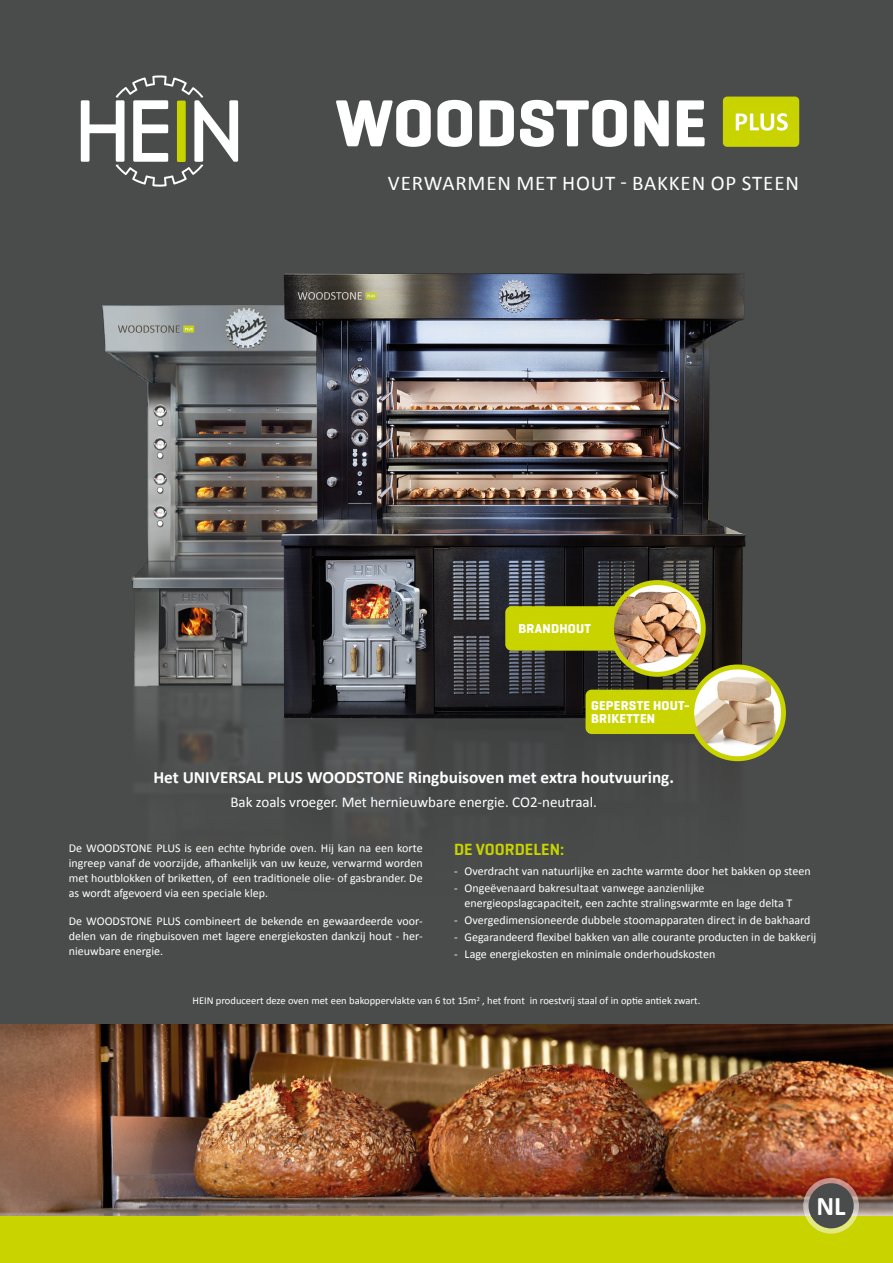
<style>
.page{position:relative;width:893px;height:1263px;background:#fff}
.page>*{position:absolute;margin:0;border:0;box-sizing:border-box;transform-origin:0 0}
.t1{font:700 67.5px "Geogrotesque";color:#fff}
.t2{font:700 27px "Calibri";color:#fff}
.t3{font:21px "Calibri";letter-spacing:.04em;color:#fff}
.t4{font:700 17.25px "Calibri";color:#fff}
.t5{font:600 16.5px "Geogrotesque";color:#c8d300}
.t6{font:15px "Calibri";color:#fff}
.t7{font:700 13.05px/13px "Geogrotesque";letter-spacing:.02em;color:#fff}
.t8{font:12px/15px "Calibri";color:#fff;text-align:justify}
.t9{font:10.5px "Calibri";color:#fff}
</style>
<div class="page">
<div style="left:0;top:0;width:893px;height:1222px;background:#4a4c4b"></div>
<img style="left:102px;top:273px;width:684px;height:549px">
<img style="left:0;top:1024px;width:893px;height:192px">
<div style="left:0;top:1216px;width:893px;height:47px;background:#c8d300"></div>
<svg style="left:81px;top:75px;width:157px;height:112px"></svg>
<svg style="left:803px;top:1178px;width:56px;height:55px"></svg>
<div style="left:808px;top:1183px;width:46px;height:45px;background:#4a4c4b;border-radius:50%"></div>
<div style="left:723px;top:97px;width:76px;height:50px;background:#c8d300;border-radius:4px"></div>
<svg style="left:736px;top:113px;width:52px;height:18px"></svg>
<div style="left:585px;top:690px;width:117px;height:44px;background:#c8d300;border-radius:6px"></div>
<img style="left:692px;top:667px;width:91px;height:90px">
<div style="left:689px;top:664px;width:97px;height:97px;border:5px solid #c8d300;border-radius:50%"></div>
<div style="left:505px;top:606px;width:116px;height:45px;background:#c8d300;border-radius:6px"></div>
<img style="left:611px;top:582px;width:92px;height:92px;border-radius:46px">
<div style="left:609px;top:580px;width:97px;height:97px;border:5px solid #c8d300;border-radius:50%"></div>
<p class="t1" style="left:335px;top:81px;width:373px">WOODSTONE</p>
<p class="t3" style="left:388px;top:170px;width:412px">VERWARMEN MET HOUT - BAKKEN OP STEEN</p>
<p class="t7" style="left:518px;top:622px;width:74px">BRANDHOUT</p>
<p class="t7" style="left:591px;top:699px;width:100px">GEPERSTE HOUT-<br>BRIKETTEN</p>
<p class="t4" style="left:153px;top:766px;width:522px">Het UNIVERSAL PLUS WOODSTONE Ringbuisoven met extra houtvuuring.</p>
<p class="t6" style="left:230px;top:792px;width:368px">Bak zoals vroeger. Met hernieuwbare energie. CO2-neutraal.</p>
<p class="t8" style="left:69px;top:841px;width:355px">De WOODSTONE PLUS is een echte hybride oven. Hij kan na een korte ingreep vanaf de voorzijde, afhankelijk van uw keuze, verwarmd worden met houtblokken of briketten, of een traditionele olie- of gasbrander. De as wordt afgevoerd via een speciale klep.</p>
<p class="t8" style="left:69px;top:913px;width:355px">De WOODSTONE PLUS combineert de bekende en gewaardeerde voor&shy;delen van de ringbuisoven met lagere energiekosten dankzij hout - her&shy;nieuwbare energie.</p>
<p class="t5" style="left:454px;top:839px;width:112px">DE VOORDELEN:</p>
<p class="t8" style="left:454px;top:863px;width:358px">- Overdracht van natuurlijke en zachte warmte door het bakken op steen</p>
<p class="t8" style="left:465px;top:880px;width:329px;text-indent:-10px">- Ongeëvenaard bakresultaat vanwege aanzienlijke energieopslagcapaciteit, een zachte stralingswarmte en lage delta T</p>
<p class="t8" style="left:454px;top:912px;width:358px">- Overgedimensioneerde dubbele stoomapparaten direct in de bakhaard</p>
<p class="t8" style="left:454px;top:929px;width:364px">- Gegarandeerd flexibel bakken van alle courante producten in de bakkerij</p>
<p class="t8" style="left:454px;top:947px;width:263px">- Lage energiekosten en minimale onderhoudskosten</p>
<p class="t9" style="left:192px;top:994px;width:509px">HEIN produceert deze oven met een bakoppervlakte van 6 tot 15m<sup>2</sup> , het front in roestvrij staal of in optie antiek zwart.</p>
<p class="t2" style="left:816px;top:1188px;width:31px">NL</p>
</div>
